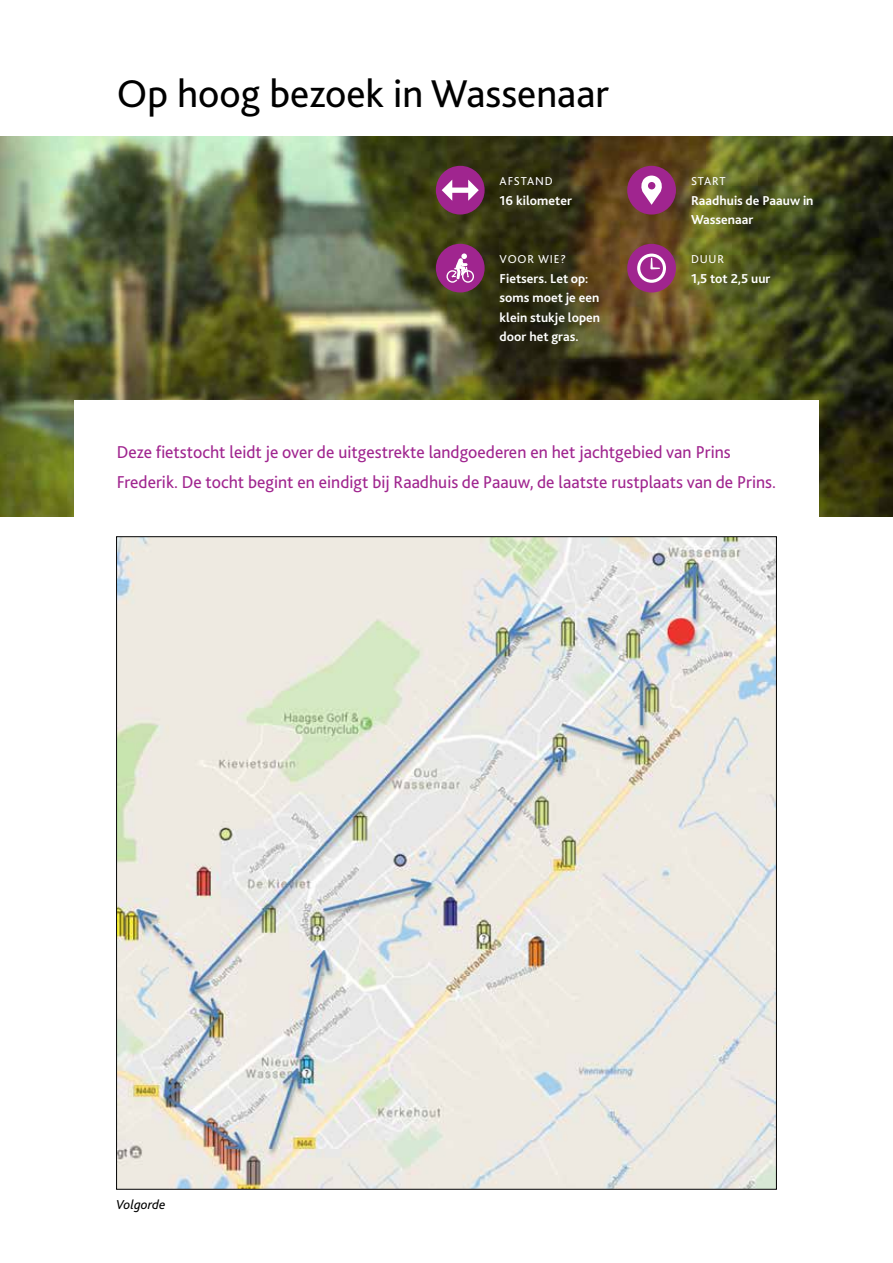
<style>
.page{position:relative;width:893px;height:1263px;background:#fff}
.page>*{position:absolute;margin:0;border:0;box-sizing:border-box;transform-origin:0 0}
.t1{font:40.5px "Bliss 2";color:#000}
.t2{font:18px/29.2px "Bliss 2";color:#a0258f}
.t3{font:700 13.5px/19.5px "Bliss 2";color:#fff}
.t4{font:italic 13.5px "Bliss 2";color:#000}
.t5{font:12px "Bliss 2";letter-spacing:.07em;color:#fff}
</style>
<div class="page">
<img style="left:0;top:137px;width:893px;height:380px">
<div style="left:74px;top:400px;width:745px;height:126px;background:#fff"></div>
<svg style="left:116px;top:536px;width:661px;height:654px;background:#e2e2da"></svg>
<div style="left:660px;top:146px;width:181px;height:170px;background:#000;opacity:.75"></div>
<div style="left:627px;top:244px;width:49px;height:49px;background:#a0258f;border-radius:50%"></div>
<svg style="left:637px;top:254px;width:29px;height:29px"></svg>
<div style="left:627px;top:166px;width:49px;height:49px;background:#a0258f;border-radius:50%"></div>
<svg style="left:641px;top:176px;width:21px;height:29px"></svg>
<div style="left:468px;top:145px;width:161px;height:230px;background:#000;opacity:.75"></div>
<div style="left:436px;top:244px;width:49px;height:48px;background:#a0258f;border-radius:50%"></div>
<svg style="left:446px;top:253px;width:28px;height:30px"></svg>
<div style="left:436px;top:166px;width:49px;height:49px;background:#a0258f;border-radius:50%"></div>
<svg style="left:442px;top:180px;width:37px;height:21px"></svg>
<h1 class="t1" style="left:117px;top:69px;width:493px">Op hoog bezoek in Wassenaar</h1>
<p class="t5" style="left:500px;top:174px;width:53px">afstand</p>
<p class="t3" style="left:500px;top:190px;width:74px">16 kilometer</p>
<p class="t5" style="left:500px;top:252px;width:68px">VOOR WIE?</p>
<p class="t3" style="left:500px;top:268px;width:102px">Fietsers. Let op: soms moet je een klein stukje lopen door het gras.</p>
<p class="t5" style="left:691px;top:174px;width:36px">start</p>
<p class="t3" style="left:691px;top:190px;width:124px">Raadhuis de Paauw in<br>Wassenaar</p>
<p class="t5" style="left:691px;top:252px;width:32px">Duur</p>
<p class="t3" style="left:691px;top:268px;width:81px">1,5 tot 2,5 uur</p>
<p class="t2" style="left:117px;top:437px;width:661px">Deze fietstocht leidt je over de uitgestrekte landgoederen en het jachtgebied van Prins<br>Frederik. De tocht begint en eindigt bij Raadhuis de Paauw, de laatste rustplaats van de Prins.</p>
<p class="t4" style="left:116px;top:1196px;width:51px">Volgorde</p>
</div>
